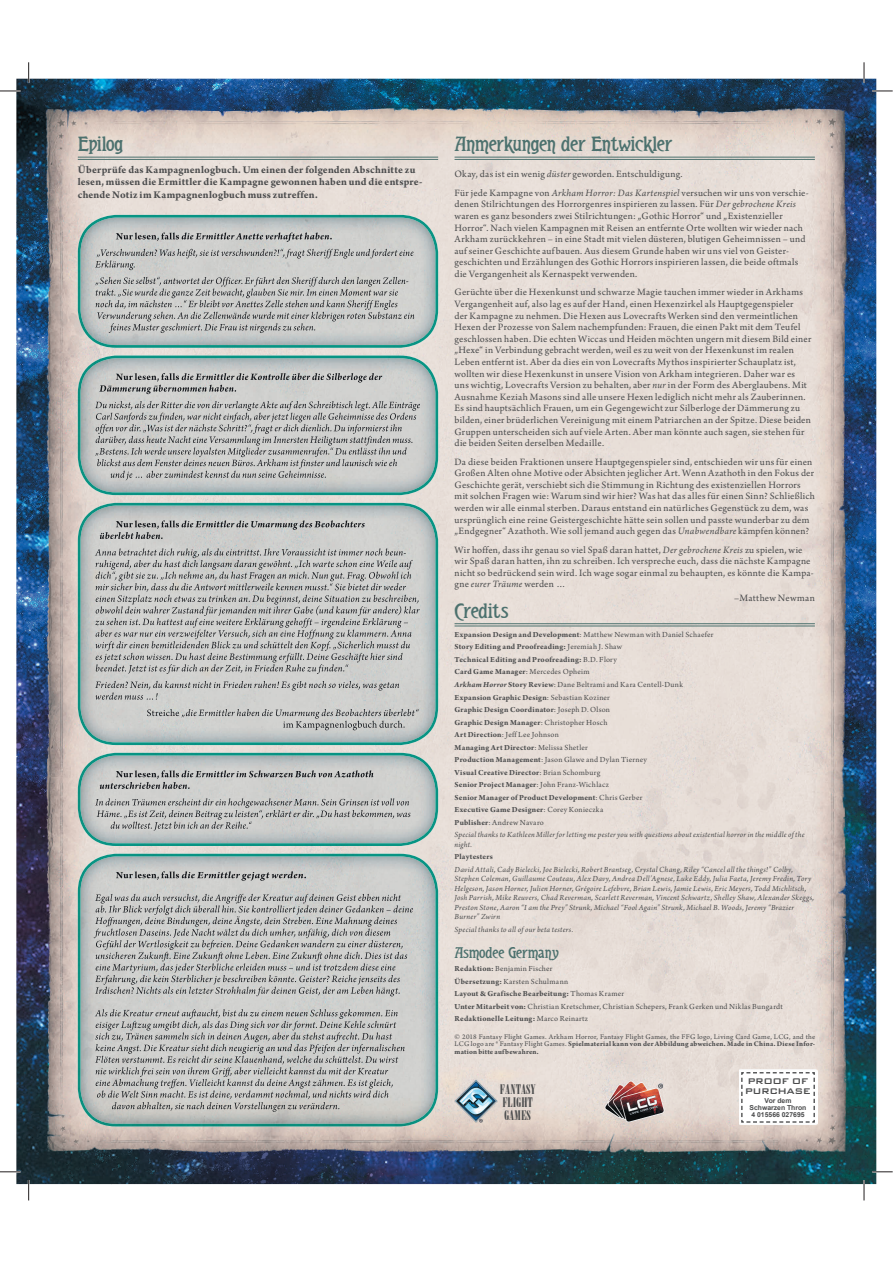
<style>
.page{position:relative;width:893px;height:1263px;background:#fff}
.page>*{position:absolute;margin:0;border:0;box-sizing:border-box;transform-origin:0 0}
.t1{font:21.9px "Teutonic";letter-spacing:-.015em;color:#4c716e;scale:1.1 1}
.t2{font:16.35px "Teutonic";letter-spacing:-.005em;color:#4c716e;scale:1.1 1}
.t3{font:13.2px/13.2px "Bodoni Poster Cond SSK";color:#4b4c4d}
.t4{font:700 10.95px/12.3px "Arno Pro";letter-spacing:.015em;color:#4b4c4d}
.t5{font:500 10.95px "Bank Gothic";letter-spacing:-.05em;color:#4b4c4d}
.t6{font:10.2px/11.6px "Arno Pro";letter-spacing:.02em;color:#4b4c4d}
.t7{font:700 8.25px/12.5px "Arno Pro";letter-spacing:.025em;color:#4b4c4d}
.t8{font:italic 8.25px/9.6px "Arno Pro";letter-spacing:.03em;color:#4b4c4d}
.t9{font:8.25px/12.5px "Arno Pro";letter-spacing:.035em;color:#4b4c4d}
.t10{font:7.5px/7.5px "Arno Pro";letter-spacing:.03em;color:#4b4c4d;text-align:justify}
.t11{font:700 6.75px/6.8px "Arial";color:#4b4c4d;text-align:center}
.s1{font-style:italic}
.s2{font-weight:400}
.s3{font-weight:400;font-style:italic}
.s4{font-weight:700}
</style>
<div class="page">
<img style="left:16px;top:79px;width:765px;height:143px">
<img style="left:781px;top:79px;width:95px;height:1105px">
<img style="left:16px;top:222px;width:95px;height:962px">
<img style="left:111px;top:348px;width:288px;height:8px">
<img style="left:111px;top:495px;width:288px;height:8px">
<img style="left:111px;top:745px;width:288px;height:109px">
<img style="left:111px;top:1088px;width:670px;height:96px">
<hr style="left:454px;top:623px;width:361px;height:1px;background:#4c716e">
<hr style="left:454px;top:626px;width:361px;height:1px;background:#4c716e">
<hr style="left:78px;top:157px;width:360px;height:1px;background:#4c716e">
<hr style="left:78px;top:159px;width:360px;height:1px;background:#4c716e">
<hr style="left:454px;top:157px;width:361px;height:1px;background:#4c716e">
<hr style="left:454px;top:159px;width:361px;height:1px;background:#4c716e">
<img style="left:78px;top:753px;width:360px;height:93px">
<img style="left:78px;top:854px;width:360px;height:273px">
<img style="left:78px;top:503px;width:360px;height:242px">
<img style="left:78px;top:356px;width:360px;height:139px">
<img style="left:78px;top:215px;width:360px;height:133px">
<img style="left:739px;top:1070px;width:78px;height:55px">
<svg style="left:740px;top:1071px;width:75px;height:52px"></svg>
<img style="left:604px;top:1080px;width:62px;height:43px">
<img style="left:454px;top:1080px;width:43px;height:43px">
<hr style="left:0;top:90px;width:20px;height:2px;background:#fff">
<hr style="left:872px;top:90px;width:21px;height:2px;background:#fff">
<hr style="left:0;top:1171px;width:20px;height:2px;background:#fff">
<hr style="left:872px;top:1171px;width:21px;height:2px;background:#fff">
<hr style="left:28px;top:62px;width:2px;height:21px;background:#fff">
<hr style="left:28px;top:1180px;width:2px;height:20px;background:#fff">
<hr style="left:863px;top:62px;width:2px;height:21px;background:#fff">
<hr style="left:863px;top:1180px;width:2px;height:20px;background:#fff">
<svg style="left:0;top:91px;width:20px;height:1px"></svg>
<svg style="left:872px;top:91px;width:21px;height:1px"></svg>
<svg style="left:0;top:1172px;width:20px;height:1px"></svg>
<svg style="left:872px;top:1172px;width:21px;height:1px"></svg>
<svg style="left:28px;top:62px;width:1px;height:21px"></svg>
<svg style="left:28px;top:1180px;width:1px;height:20px"></svg>
<svg style="left:864px;top:62px;width:1px;height:21px"></svg>
<svg style="left:864px;top:1180px;width:1px;height:20px"></svg>
<h1 class="t1" style="left:78px;top:135px;width:42px">Epilog</h1>
<p class="t4" style="left:78px;top:165px;width:346px">Überprüfe das Kampagnenlogbuch. Um einen der folgenden Abschnitte zu lesen, müssen die Ermittler die Kampagne gewonnen haben und die entspre&shy;chende Notiz im Kampagnenlogbuch muss zutreffen.</p>
<h1 class="t1" style="left:454px;top:135px;width:200px">Anmerkungen der Entwickler</h1>
<p class="t6" style="left:454px;top:166px;width:356px;line-height:18.5px">Okay, das ist ein wenig <span class="s1">düster</span> geworden. Entschuldigung.<br>Für jede Kampagne von <span class="s1">Arkham Horror: Das Kartenspiel</span> versuchen wir uns von verschie-</p>
<p class="t6" style="left:454px;top:199px;width:352px">denen Stilrichtungen des Horrorgenres inspirieren zu lassen. Für <span class="s1">Der gebrochene Kreis </span>waren es ganz besonders zwei Stilrichtungen: „Gothic Horror“ und „Existenzieller Horror“. Nach vielen Kampagnen mit Reisen an entfernte Orte wollten wir wieder nach Arkham zurückkehren – in eine Stadt mit vielen düsteren, blutigen Geheimnissen – und auf seiner Geschichte aufbauen. Aus diesem Grunde haben wir uns viel von Geister&shy;geschichten und Erzählungen des Gothic Horrors inspirieren lassen, die beide oftmals die Vergangenheit als Kernaspekt verwenden.</p>
<p class="t6" style="left:454px;top:287px;width:358px">Gerüchte über die Hexenkunst und schwarze Magie tauchen immer wieder in Arkhams Vergangenheit auf, also lag es auf der Hand, einen Hexenzirkel als Hauptgegenspieler<br>der Kampagne zu nehmen. Die Hexen aus Lovecrafts Werken sind den vermeintlichen Hexen der Prozesse von Salem nachempfunden: Frauen, die einen Pakt mit dem Teufel geschlossen haben. Die echten Wiccas und Heiden möchten ungern mit diesem Bild einer „Hexe“ in Verbindung gebracht werden, weil es zu weit von der Hexenkunst im realen Leben entfernt ist. Aber da dies ein von Lovecrafts Mythos inspirierter Schauplatz ist, wollten wir diese Hexenkunst in unsere Vision von Arkham integrieren. Daher war es uns wichtig, Lovecrafts Version zu behalten, aber <span class="s1">nur</span> in der Form des Aberglaubens. Mit Ausnahme Keziah Masons sind alle unsere Hexen lediglich nicht mehr als Zauberinnen.<br>Es sind hauptsächlich Frauen, um ein Gegengewicht zur Silberloge der Dämmerung zu bilden, einer brüderlichen Vereinigung mit einem Patriarchen an der Spitze. Diese beiden Gruppen unterscheiden sich auf viele Arten. Aber man könnte auch sagen, sie stehen für die beiden Seiten derselben Medaille.</p>
<p class="t6" style="left:454px;top:457px;width:362px">Da diese beiden Fraktionen unsere Hauptgegenspieler sind, entschieden wir uns für einen Großen Alten ohne Motive oder Absichten jeglicher Art. Wenn Azathoth in den Fokus der Geschichte gerät, verschiebt sich die Stimmung in Richtung des existenziellen Horrors mit solchen Fragen wie: Warum sind wir hier? Was hat das alles für einen Sinn? Schließlich werden wir alle einmal sterben. Daraus entstand ein natürliches Gegenstück zu dem, was ursprünglich eine reine Geistergeschichte hätte sein sollen und passte wunderbar zu dem „Endgegner“ Azathoth. Wie soll jemand auch gegen das <span class="s1">Unabwendbare</span> kämpfen können?</p>
<p class="t6" style="left:454px;top:545px;width:361px">Wir hoffen, dass ihr genau so viel Spaß daran hattet, <span class="s1">Der gebrochene Kreis</span> zu spielen, wie wir Spaß daran hatten, ihn zu schreiben. Ich verspreche euch, dass die nächste Kampagne nicht so bedrückend sein wird. Ich wage sogar einmal zu behaupten, es könnte die Kampa&shy;gne <span class="s1">eurer Träume</span> werden …</p>
<p class="t6" style="left:734px;top:593px;width:82px">–Matthew Newman</p>
<h1 class="t1" style="left:454px;top:601px;width:50px">Credits</h1>
<p class="t7" style="left:454px;top:629px;width:351px">Expansion Design and Development<span class="s2">: Matthew Newman with Daniel Schaefer<br></span>Story Editing and Proofreading: <span class="s2">Jeremiah J. Shaw<br></span>Technical Editing and Proofreading: <span class="s2">B.D. Flory<br></span>Card Game Manager<span class="s2">: Mercedes Opheim<br></span><span class="s1">Arkham Horror</span> Story Review<span class="s2">: Dane Beltrami and Kara Centell-Dunk<br></span>Expansion Graphic Design<span class="s2">: Sebastian Koziner<br></span>Graphic Design Coordinator<span class="s2">: Joseph D. Olson<br></span>Graphic Design Manager<span class="s2">: Christopher Hosch<br></span>Art Direction<span class="s2">: Jeff Lee Johnson<br></span>Managing Art Director<span class="s2">: Melissa Shetler<br></span>Production Management<span class="s2">: Jason Glawe and Dylan Tierney<br></span>Visual Creative Director<span class="s2">: Brian Schomburg<br></span>Senior Project Manager<span class="s2">: John Franz-Wichlacz<br></span>Senior Manager of Product Development<span class="s2">: Chris Gerber<br></span>Executive Game Designer<span class="s2">: Corey Konieczka<br></span>Publisher<span class="s2">: Andrew Navaro<br></span><span class="s3">Special thanks to Kathleen Miller for letting me pester you with questions about existential horror in the middle of the</span></p>
<p class="t8" style="left:454px;top:840px;width:19px">night.</p>
<p class="t7" style="left:454px;top:851px;width:40px">Playtesters</p>
<p class="t8" style="left:454px;top:865px;width:361px">David Attali, Cady Bielecki, Joe Bielecki, Robert Brantseg, Crystal Chang, Riley “Cancel all the things!” Colby, Stephen Coleman, Guillaume Couteau, Alex Davy, Andrea Dell’Agnese, Luke Eddy, Julia Faeta, Jeremy Fredin, Tory Helgeson, Jason Horner, Julien Horner, Grégoire Lefebvre, Brian Lewis, Jamie Lewis, Eric Meyers, Todd Michlitsch, Josh Parrish, Mike Reuvers, Chad Reverman, Scarlett Reverman, Vincent Schwartz, Shelley Shaw, Alexander Skeggs, Preston Stone, Aaron “I am the Prey” Strunk, Michael “Fool Again” Strunk, Michael B. Woods, Jeremy “Brazier Burner” Zwirn</p>
<p class="t8" style="left:454px;top:925px;width:120px">Special thanks to all of our beta testers.</p>
<h2 class="t2" style="left:454px;top:945px;width:97px">Asmodee Germany</h2>
<p class="t9" style="left:454px;top:963px;width:330px"><span class="s4">Redaktion:</span> Benjamin Fischer<br><span class="s4">Übersetzung:</span> Karsten Schulmann<br><span class="s4">Layout &amp; Grafische Bearbeitung:</span> Thomas Kramer<br><span class="s4">Unter Mitarbeit von:</span> Christian Kretschmer, Christian Schepers, Frank Gerken und Niklas Bungardt <span class="s4">Redaktionelle Leitung:</span> Marco Reinartz</p>
<p class="t10" style="left:454px;top:1033px;width:362px">© 2018 Fantasy Flight Games. Arkham Horror, Fantasy Flight Games, the FFG logo, Living Card Game, LCG, and the LCG logo are ® Fantasy Flight Games. <span class="s4">Spielmaterial kann von der Abbildung abweichen. Made in China. Diese Infor&shy;mation bitte aufbewahren.</span></p>
<p class="t5" style="left:747px;top:1075px;width:62px">PROOF OF</p>
<p class="t3" style="left:500px;top:1083px;width:37px">FANTASY</p>
<p class="t5" style="left:745px;top:1085px;width:68px">PURCHASE</p>
<p class="t3" style="left:502px;top:1096px;width:32px">FLIGHT<br>GAMES</p>
<p class="t11" style="left:749px;top:1097px;width:58px">Vor dem<br>Schwarzen Thron<br>4 015566 027695</p>
</div>
